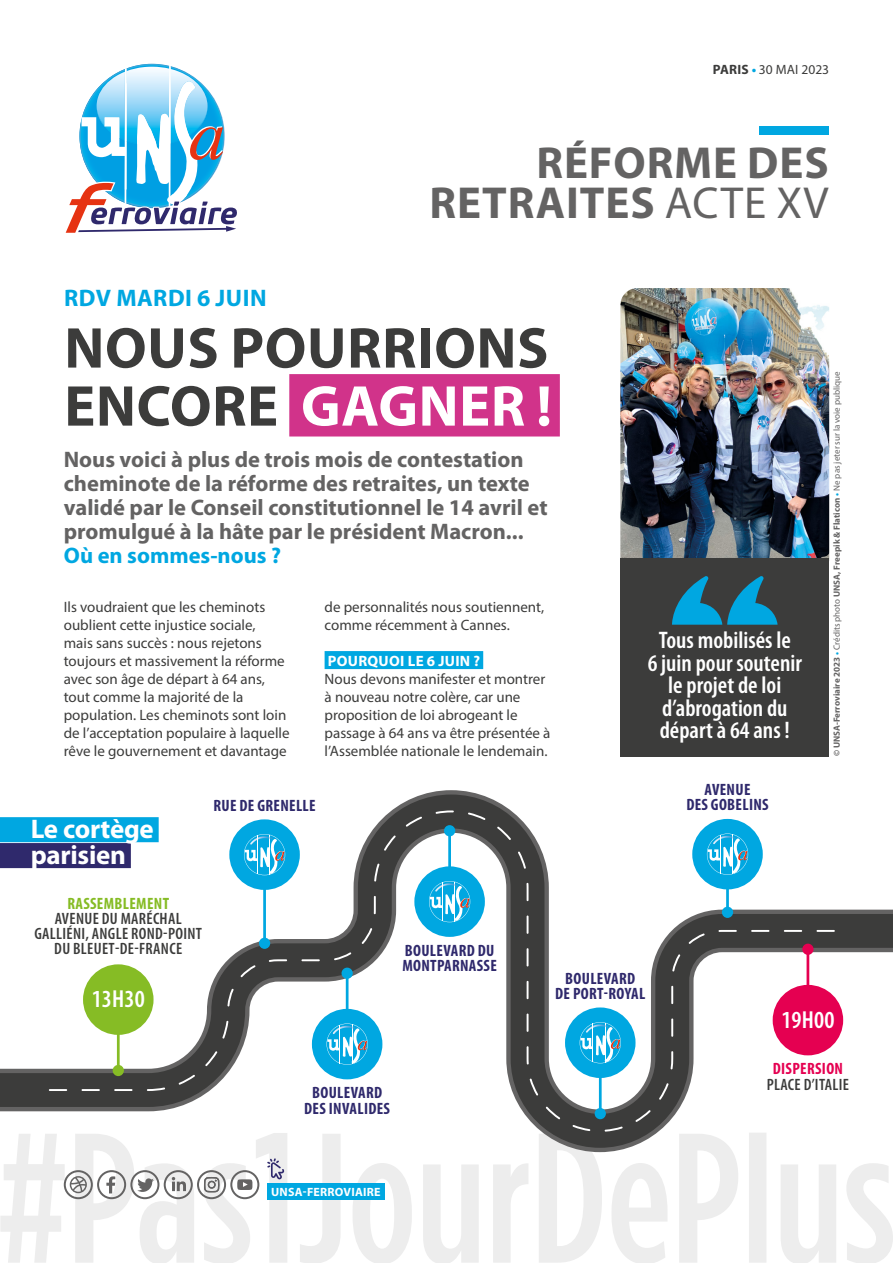
<style>
.page{position:relative;width:893px;height:1263px;background:#fff}
.page>*{position:absolute;margin:0;border:0;box-sizing:border-box;transform-origin:0 0}
.t1{font:700 58.05px/58.1px "Myriad Pro";letter-spacing:.01em;color:#3c3c3b}
.t2{font:700 45px/40.5px "Myriad Pro";letter-spacing:.02em;color:#646363;text-align:right}
.t3{font:700 27px/26px "Myriad Pro";letter-spacing:-.01em;color:#fff}
.t4{font:600 condensed 24.75px "Myriad Pro";letter-spacing:.005em;color:#fff}
.t5{font:600 condensed 24px/22.5px "Myriad Pro";color:#fff;text-align:center}
.t6{font:700 24px "Myriad Pro";letter-spacing:.02em;color:#00a7e1}
.t7{font:700 22.5px/24px "Myriad Pro";color:#646363}
.t8{font:700 22.5px "Myriad Pro";color:#00a7e1}
.t9{font:700 condensed 16.5px/15.1px "Myriad Pro";letter-spacing:.02em;color:#2f296c;text-align:center}
.t10{font:600 condensed 16.5px/15.1px "Myriad Pro";letter-spacing:.02em;color:#3c3c3b;text-align:center}
.t11{font:700 condensed 16.5px "Myriad Pro";letter-spacing:.02em;color:#86bc25}
.t12{font:700 condensed 16.5px "Myriad Pro";letter-spacing:.02em;color:#e50051}
.t13{font:15px/18px "Myriad Pro";color:#3c3c3b}
.t14{font:700 15px "Myriad Pro";letter-spacing:.02em;color:#fff}
.t15{font:13.5px "Myriad Pro";color:#3c3c3b}
.t16{font:700 12px "Myriad Pro";letter-spacing:.02em;color:#fff}
.t17{font:700 9px "Myriad Pro";color:#646363}
.s1{font-weight:700}
.s2{font-weight:700;color:#00a7e1}
.s3{font-weight:400}
.s4{color:#fff}
.s5{color:#00a7e1}
</style>
<div class="page">
<svg style="left:0;top:1152px;width:893px;height:111px"></svg>
<img style="left:620px;top:288px;width:209px;height:270px">
<svg style="left:65px;top:64px;width:172px;height:169px"></svg>
<div style="left:759px;top:126px;width:70px;height:8px;background:#00a7e1"></div>
<div style="left:267px;top:1183px;width:118px;height:16px;background:#00a7e1"></div>
<svg style="left:64px;top:1170px;width:195px;height:29px"></svg>
<svg style="left:267px;top:1158px;width:17px;height:22px"></svg>
<div style="left:289px;top:374px;width:271px;height:62px;background:#d1338a"></div>
<div style="left:620px;top:558px;width:209px;height:198px;background:#3c3c3b"></div>
<svg style="left:672px;top:576px;width:106px;height:49px"></svg>
<svg style="left:0;top:794px;width:893px;height:354px"></svg>
<svg style="left:49px;top:810px;width:786px;height:321px"></svg>
<div style="left:113px;top:1065px;width:11px;height:11px;background:#86bc25;border-radius:50%"></div>
<hr style="left:117px;top:999px;width:3px;height:71px;background:#86bc25">
<div style="left:83px;top:964px;width:71px;height:71px;background:#86bc25;border-radius:50%"></div>
<div style="left:595px;top:1108px;width:11px;height:11px;background:#00a7e1;border-radius:50%"></div>
<hr style="left:599px;top:1043px;width:3px;height:70px;background:#00a7e1">
<div style="left:565px;top:1007px;width:70px;height:71px;background:#00a7e1;border-radius:50%"></div>
<svg style="left:580px;top:1022px;width:41px;height:41px"></svg>
<hr style="left:593px;top:1024px;width:1px;height:38px;background:#fff">
<div style="left:722px;top:907px;width:11px;height:11px;background:#00a7e1;border-radius:50%"></div>
<hr style="left:726px;top:854px;width:3px;height:59px;background:#00a7e1">
<div style="left:692px;top:819px;width:71px;height:70px;background:#00a7e1;border-radius:50%"></div>
<svg style="left:707px;top:833px;width:41px;height:42px"></svg>
<hr style="left:720px;top:835px;width:1px;height:38px;background:#fff">
<div style="left:259px;top:938px;width:11px;height:11px;background:#00a7e1;border-radius:50%"></div>
<hr style="left:263px;top:882px;width:3px;height:61px;background:#00a7e1">
<div style="left:229px;top:819px;width:71px;height:71px;background:#00a7e1;border-radius:50%"></div>
<svg style="left:244px;top:834px;width:41px;height:41px"></svg>
<hr style="left:257px;top:835px;width:1px;height:39px;background:#fff">
<div style="left:342px;top:968px;width:11px;height:11px;background:#00a7e1;border-radius:50%"></div>
<hr style="left:346px;top:973px;width:2px;height:71px;background:#00a7e1">
<div style="left:312px;top:1009px;width:70px;height:70px;background:#00a7e1;border-radius:50%"></div>
<svg style="left:327px;top:1023px;width:41px;height:42px"></svg>
<hr style="left:340px;top:1025px;width:1px;height:38px;background:#fff">
<div style="left:802px;top:944px;width:11px;height:11px;background:#e50051;border-radius:50%"></div>
<hr style="left:807px;top:949px;width:2px;height:71px;background:#e50051">
<div style="left:773px;top:985px;width:70px;height:70px;background:#e50051;border-radius:50%"></div>
<div style="left:444px;top:825px;width:11px;height:11px;background:#00a7e1;border-radius:50%"></div>
<hr style="left:448px;top:831px;width:3px;height:71px;background:#00a7e1">
<div style="left:414px;top:866px;width:71px;height:71px;background:#00a7e1;border-radius:50%"></div>
<svg style="left:429px;top:881px;width:41px;height:41px"></svg>
<hr style="left:442px;top:882px;width:1px;height:39px;background:#fff">
<div style="left:325px;top:651px;width:158px;height:18px;background:#00a7e1"></div>
<p class="t15" style="left:713px;top:61px;width:118px"><span class="s1">PARIS</span> <span class="s2">•</span> 30 MAI 2023</p>
<h2 class="t2" style="left:429px;top:141px;width:401px">RÉFORME DES<br>RETRAITES <span class="s3">ACTE XV</span></h2>
<h3 class="t6" style="left:64px;top:282px;width:204px">RDV MARDI 6 JUIN</h3>
<h1 class="t1" style="left:64px;top:317px;width:489px">NOUS POURRIONS<br>ENCORE <span class="s4">GAGNER !</span></h1>
<h3 class="t7" style="left:64px;top:447px;width:485px">Nous voici à plus de trois mois de contestation cheminote de la réforme des retraites, un texte validé par le Conseil constitutionnel le 14 avril et promulgué à la hâte par le président Macron...</h3>
<h3 class="t8" style="left:64px;top:541px;width:219px">Où en sommes-nous ?</h3>
<p class="t13" style="left:64px;top:598px;width:227px">Ils voudraient que les cheminots oublient cette injustice sociale,<br>mais sans succès : nous rejetons toujours et massivement la réforme avec son âge de départ à 64 ans, tout comme la majorité de la population. Les cheminots sont loin de l’acceptation populaire à laquelle rêve le gouvernement et davantage</p>
<p class="t13" style="left:325px;top:598px;width:221px">de personnalités nous soutiennent, comme récemment à Cannes.</p>
<p class="t14" style="left:328px;top:651px;width:154px">POURQUOI LE 6 JUIN ?</p>
<p class="t13" style="left:325px;top:670px;width:227px">Nous devons manifester et montrer à nouveau notre colère, car une proposition de loi abrogeant le passage à 64 ans va être présentée à l’Assemblée nationale le lendemain.</p>
<h3 class="t5" style="left:648px;top:628px;width:156px">Tous mobilisés le<br>6 juin pour soutenir le projet de loi d’abrogation du départ à 64 ans !</h3>
<p class="t9" style="left:704px;top:781px;width:47px">AVENUE</p>
<h3 class="t3" style="left:31px;top:815px;width:125px">Le cortège parisien</h3>
<p class="t11" style="left:67px;top:893px;width:103px">RASSEMBLEMENT</p>
<p class="t10" style="left:34px;top:911px;width:169px">AVENUE DU MARÉCHAL<br>GALLIÉNI, ANGLE ROND-POINT<br>DU BLEUET-DE-FRANCE</p>
<h3 class="t4" style="left:92px;top:984px;width:54px">13H30</h3>
<p class="t9" style="left:214px;top:798px;width:104px">RUE DE GRENELLE</p>
<p class="t9" style="left:686px;top:797px;width:84px">DES GOBELINS</p>
<p class="t9" style="left:402px;top:942px;width:96px;text-align:left">BOULEVARD DU<br>MONTPARNASSE</p>
<p class="t9" style="left:555px;top:970px;width:92px">BOULEVARD<br>DE PORT-ROYAL</p>
<p class="t17" style="left:831px;top:756px;width:386px;rotate:-90deg">© UNSA-Ferroviaire 2023 <span class="s5">•</span> <span class="s3">Crédits photo</span> UNSA, Freepik &amp; Flaticon <span class="s5">•</span> <span class="s3">Ne pas jeter sur la voie publique</span></p>
<p class="t9" style="left:304px;top:1085px;width:87px">BOULEVARD<br>DES INVALIDES</p>
<p class="t16" style="left:271px;top:1184px;width:111px">UNSA-FERROVIAIRE</p>
<h3 class="t4" style="left:781px;top:1004px;width:54px">19H00</h3>
<p class="t12" style="left:773px;top:1059px;width:72px">DISPERSION</p>
<p class="t10" style="left:767px;top:1076px;width:84px">PLACE D’ITALIE</p>
</div>
